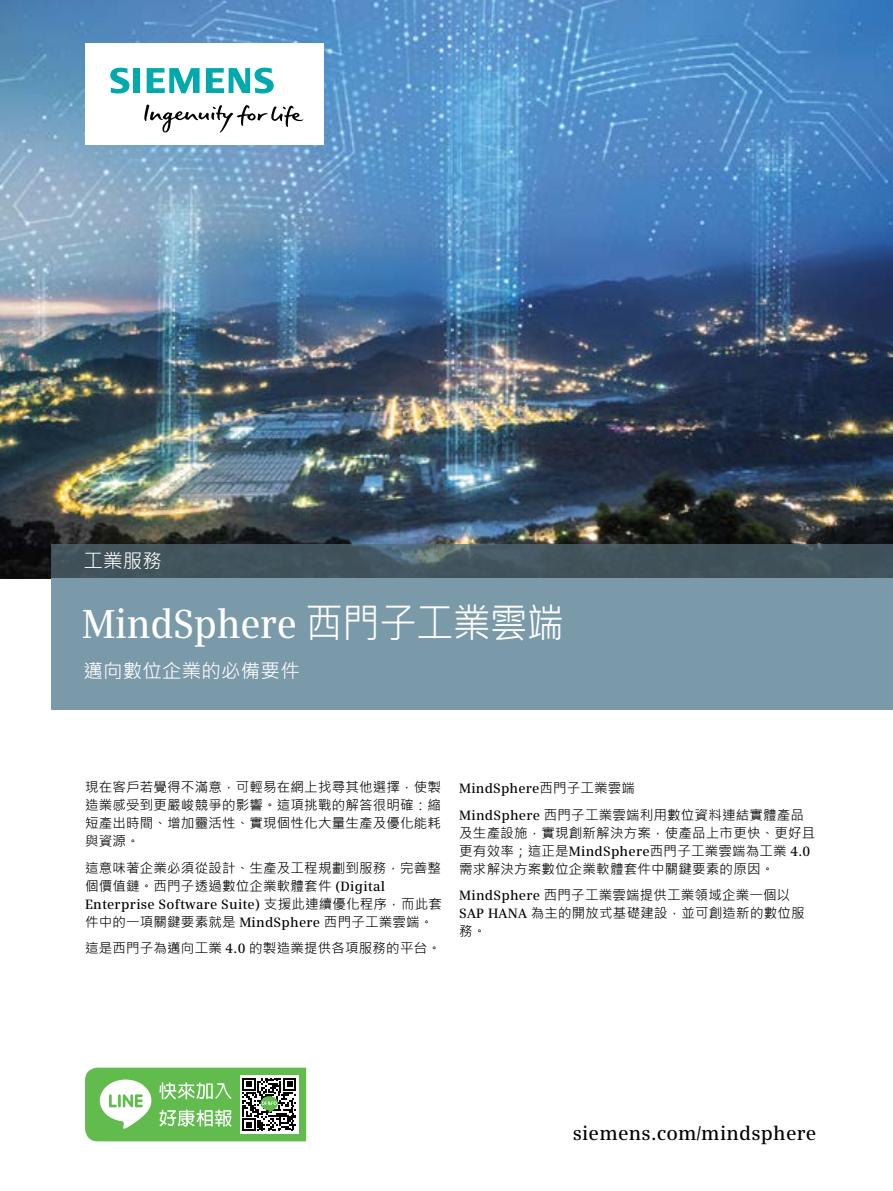
<style>
.page{position:relative;width:893px;height:1191px;background:#fff}
.page>*{position:absolute;margin:0;border:0;box-sizing:border-box;transform-origin:0 0}
.t1{font:600 40.5px "Siemens Serif OT";letter-spacing:-.01em;color:#fff;scale:.92 1}
.t2{font:600 19.5px "Siemens Serif OT";letter-spacing:.01em;color:#000}
.t3{font:19.5px "Microsoft Jheng Hei";letter-spacing:.01em;color:#fff}
.t4{font:13.5px/18px "Microsoft Jheng Hei";letter-spacing:.015em;color:#000}
.t5{font:600 13.5px "Siemens Serif OT";letter-spacing:.015em;color:#000}
.s1{font-family:"Microsoft Jheng Hei";font-weight:400}
.s2{font-family:"Siemens Serif OT";font-weight:600}
</style>
<div class="page">
<img style="left:0;top:0;width:893px;height:578px">
<div style="left:85px;top:43px;width:238px;height:101px;background:#fff"></div>
<svg style="left:144px;top:105px;width:159px;height:27px"></svg>
<svg style="left:110px;top:68px;width:30px;height:25px"></svg>
<svg style="left:147px;top:68px;width:53px;height:25px"></svg>
<svg style="left:206px;top:68px;width:68px;height:25px"></svg>
<svg style="left:51px;top:544px;width:842px;height:34px;background:#43555d"></svg>
<div style="left:51px;top:578px;width:842px;height:132px;background:#7b9aa9"></div>
<svg style="left:85px;top:1067px;width:221px;height:74px"></svg>
<h2 class="t3" style="left:83px;top:548px;width:80px">工業服務</h2>
<h1 class="t1" style="left:82px;top:600px;width:525px">MindSphere <span class="s1">西門子工業雲端</span></h1>
<h2 class="t3" style="left:83px;top:659px;width:218px">邁向數位企業的必備要件</h2>
<p class="t4" style="left:85px;top:778px;width:358px;text-align:justify">現在客戶若覺得不滿意，可輕易在網上找尋其他選擇，使製造業感受到更嚴峻競爭的影響。這項挑戰的解答很明確：縮短產出時間、增加靈活性、實現個性化大量生產及優化能耗與資源。</p>
<p class="t4" style="left:85px;top:858px;width:358px">這意味著企業必須從設計、生產及工程規劃到服務，完善整個價值鏈。西門子透過數位企業軟體套件 <span class="s2">(Digital</span></p>
<p class="t5" style="left:85px;top:896px;width:358px">Enterprise Software Suite) <span class="s1">支援此連續優化程序，而此套</span></p>
<p class="t4" style="left:85px;top:908px;width:357px;line-height:26.5px">件中的一項關鍵要素就是 <span class="s2">MindSphere</span> 西門子工業雲端。這是西門子為邁向工業 <span class="s2">4.0</span> 的製造業提供各項服務的平台。</p>
<p class="t5" style="left:459px;top:780px;width:177px">MindSphere<span class="s1">西門子工業雲端</span></p>
<p class="t4" style="left:459px;top:805px;width:358px"><span class="s2">MindSphere</span> 西門子工業雲端利用數位資料連結實體產品及生產設施，實現創新解決方案，使產品上市更快、更好且更有效率；這正是<span class="s2">MindSphere</span>西門子工業雲端為工業 <span class="s2">4.0</span>需求解決方案數位企業軟體套件中關鍵要素的原因。</p>
<p class="t4" style="left:459px;top:886px;width:347px"><span class="s2">MindSphere</span> 西門子工業雲端提供工業領域企業一個以<br><span class="s2">SAP HANA</span> 為主的開放式基礎建設，並可創造新的數位服務。</p>
<h2 class="t2" style="left:573px;top:1121px;width:245px">siemens.com/mindsphere</h2>
</div>
